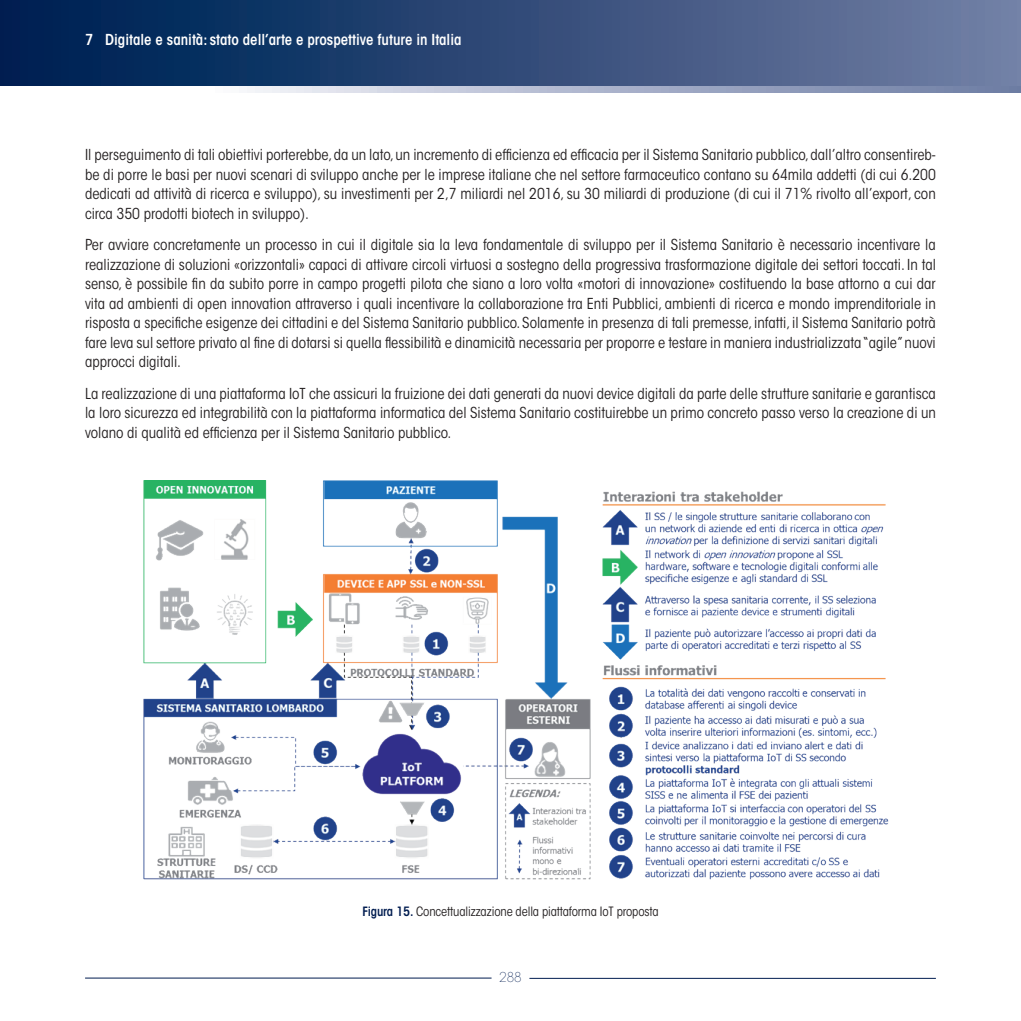
<style>
.page{position:relative;width:1021px;height:1021px;background:#fff}
.page>*{position:absolute;margin:0;border:0;box-sizing:border-box;transform-origin:0 0}
.t1{font:condensed 15px/19.5px "ITC Avant Garde Std";color:#231f20;text-align:justify}
.t2{font:600 condensed 15px "ITC Avant Garde Std";color:#fff}
.t3{font:200 13.5px "ITC Avant Garde Std";color:#001c50}
.t4{font:condensed 12.75px "ITC Avant Garde Std";letter-spacing:-.01em;color:#231f20}
.s1{font-weight:600;color:#001c50}
</style>
<div class="page">
<div style="left:0;top:0;width:1020px;height:92px;background:linear-gradient(to right,#fff,#6a7aa3)"></div>
<div style="left:0;top:0;width:1020px;height:85px;background:linear-gradient(to right,#001b4e,#717ea4)"></div>
<hr style="left:529px;top:977px;width:406px;height:1px;background:#001c50">
<hr style="left:85px;top:977px;width:406px;height:1px;background:#001c50">
<img style="left:143px;top:480px;width:746px;height:400px">
<p class="t2" style="left:85px;top:31px;width:378px">7 Digitale e sanità: stato dell’arte e prospettive future in Italia</p>
<p class="t1" style="left:85px;top:145px;width:852px">Il perseguimento di tali obiettivi porterebbe, da un lato, un incremento di efficienza ed efficacia per il Sistema Sanitario pubblico, dall’altro consentireb&shy;be di porre le basi per nuovi scenari di sviluppo anche per le imprese italiane che nel settore farmaceutico contano su 64mila addetti (di cui 6.200 dedicati ad attività di ricerca e sviluppo), su investimenti per 2,7 miliardi nel 2016, su 30 miliardi di produzione (di cui il 71% rivolto all’export, con circa 350 prodotti biotech in sviluppo).</p>
<p class="t1" style="left:85px;top:235px;width:852px">Per avviare concretamente un processo in cui il digitale sia la leva fondamentale di sviluppo per il Sistema Sanitario è necessario incentivare la realizzazione di soluzioni «orizzontali» capaci di attivare circoli virtuosi a sostegno della progressiva trasformazione digitale dei settori toccati. In tal senso, è possibile fin da subito porre in campo progetti pilota che siano a loro volta «motori di innovazione» costituendo la base attorno a cui dar vita ad ambienti di open innovation attraverso i quali incentivare la collaborazione tra Enti Pubblici, ambienti di ricerca e mondo imprenditoriale in risposta a specifiche esigenze dei cittadini e del Sistema Sanitario pubblico. Solamente in presenza di tali premesse, infatti, il Sistema Sanitario potrà fare leva sul settore privato al fine di dotarsi si quella flessibilità e dinamicità necessaria per proporre e testare in maniera industrializzata “agile” nuovi approcci digitali.</p>
<p class="t1" style="left:85px;top:383px;width:852px">La realizzazione di una piattaforma IoT che assicuri la fruizione dei dati generati da nuovi device digitali da parte delle strutture sanitarie e garantisca la loro sicurezza ed integrabilità con la piattaforma informatica del Sistema Sanitario costituirebbe un primo concreto passo verso la creazione di un volano di qualità ed efficienza per il Sistema Sanitario pubblico.</p>
<p class="t4" style="left:362px;top:904px;width:298px"><span class="s1">Figura 15.</span> Concettualizzazione della piattaforma IoT proposta</p>
<p class="t3" style="left:499px;top:969px;width:24px">288</p>
</div>
